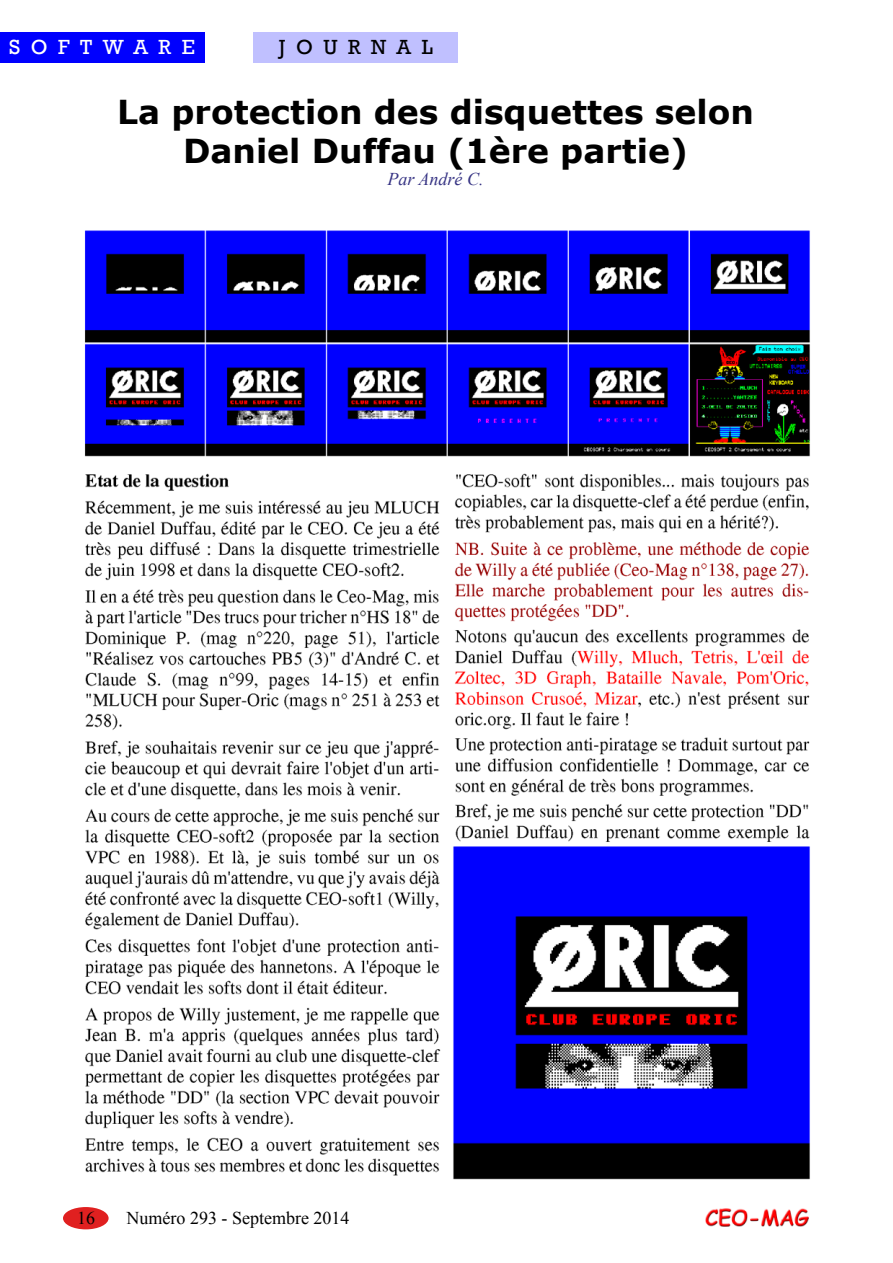
<style>
.page{position:relative;width:893px;height:1263px;background:#fff}
.page>*{position:absolute;margin:0;border:0;box-sizing:border-box;transform-origin:0 0}
.t1{font:700 33px/39.6px "Verdana";color:#000;text-align:center}
.t2{font:21px "Rockwell";letter-spacing:.5em;color:#fff}
.t3{font:21px "Rockwell";letter-spacing:.5em;color:#000}
.t4{font:18px "Times New Roman";color:#000}
.t5{font:italic 18px "Times New Roman";color:#373484}
</style>
<div class="page">
<div style="left:63px;top:1207px;width:46px;height:22px;background:#e02020;border-radius:50%"></div>
<img style="left:706px;top:1209px;width:102px;height:18px">
<div style="left:0;top:32px;width:204px;height:30px;background:#0000fe"></div>
<div style="left:254px;top:32px;width:204px;height:30px;background:#c0c0ff"></div>
<img style="left:84px;top:230px;width:726px;height:950px">
<p class="t2" style="left:9px;top:35px;width:187px">SOFTWARE</p>
<p class="t3" style="left:279px;top:35px;width:155px">JOURNAL</p>
<p class="t1" style="left:117px;top:91px;width:638px">La protection des disquettes selon<br>Daniel Duffau (1ère partie)</p>
<p class="t5" style="left:387px;top:166px;width:98px">Par André C.</p>
<p class="t4" style="left:77px;top:1206px;width:19px">16</p>
<p class="t4" style="left:127px;top:1206px;width:224px">Numéro 293 - Septembre 2014</p>
</div>
